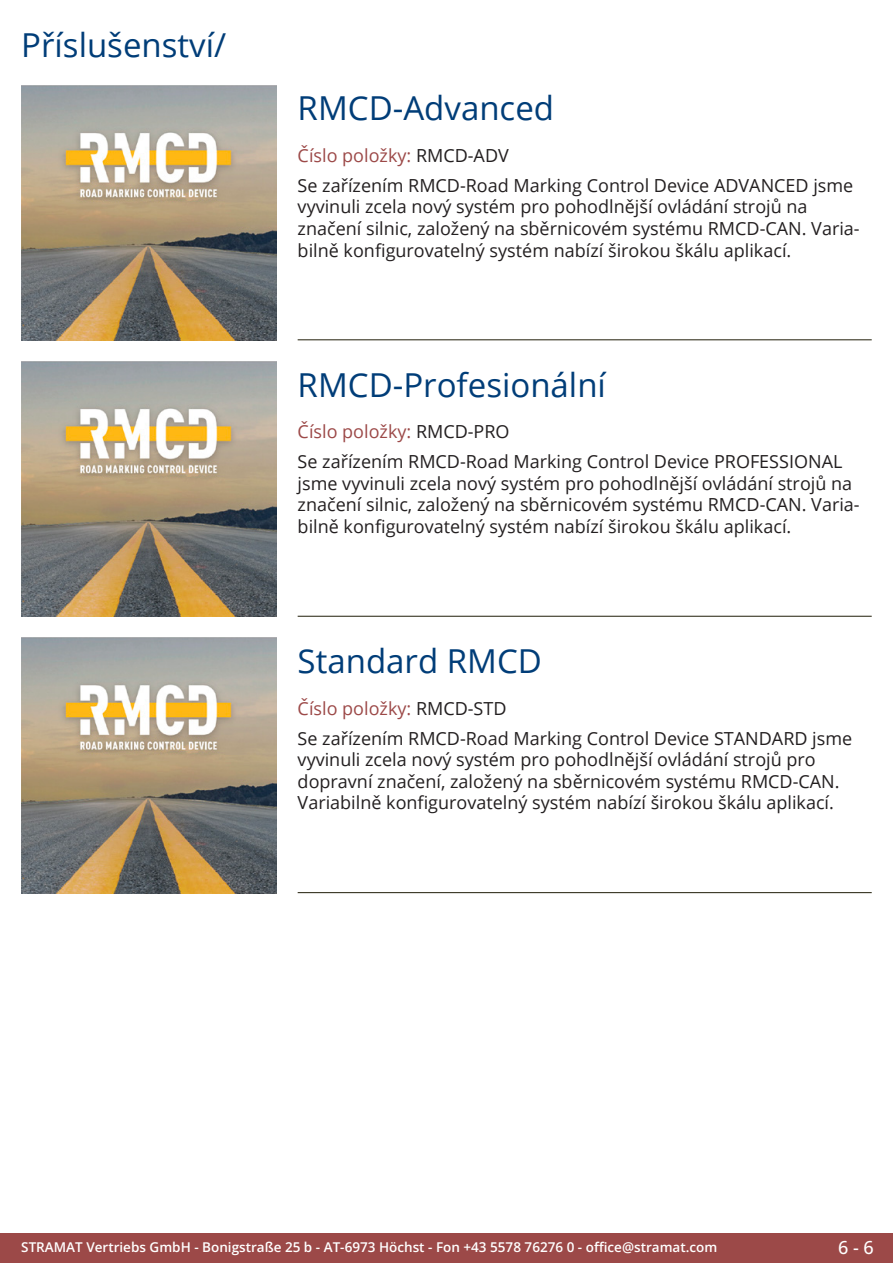
<style>
.page{position:relative;width:893px;height:1263px;background:#fff}
.page>*{position:absolute;margin:0;border:0;box-sizing:border-box;transform-origin:0 0}
.Produkttitel{font:33px "Open Sans";color:#003d78}
.RastTitel{font:33px "Open Sans";color:#003d78}
.Beschreibung_Text{font:18px/21.6px "Open Sans";color:#231f20}
.TechDaten_Überschrif{font:18px "Open Sans";color:#9c4948}
.t1{font:500 18px "Open Sans";color:#fff}
.t2{font:600 13.5px "Open Sans";color:#fff}
.s1{color:#231f20}
</style>
<div class="page">
<div style="left:0;top:1233px;width:893px;height:30px;background:#9c4948"></div>
<hr style="left:298px;top:340px;width:574px;height:1px;background:#201d08">
<hr style="left:298px;top:616px;width:574px;height:1px;background:#201d08">
<hr style="left:298px;top:892px;width:574px;height:1px;background:#201d08">
<img style="left:21px;top:85px;width:255px;height:255px">
<img style="left:21px;top:361px;width:255px;height:256px">
<img style="left:21px;top:638px;width:255px;height:255px">
<p class="RastTitel" style="left:21px;top:22px;width:206px">Příslušenství/</p>
<p class="Produkttitel" style="left:298px;top:86px;width:258px">RMCD-Advanced</p>
<p class="TechDaten_Überschrif" style="left:298px;top:143px;width:213px">Číslo položky: <span class="s1">RMCD-ADV</span></p>
<p class="Beschreibung_Text" style="left:298px;top:174px;width:562px">Se zařízením RMCD-Road Marking Control Device ADVANCED jsme vyvinuli zcela nový systém pro pohodlnější ovládání strojů na značení silnic, založený na sběrnicovém systému RMCD-CAN. Varia&shy;bilně konfigurovatelný systém nabízí širokou škálu aplikací.</p>
<p class="Produkttitel" style="left:298px;top:362px;width:310px">RMCD-Profesionální</p>
<p class="TechDaten_Überschrif" style="left:298px;top:420px;width:213px">Číslo položky: <span class="s1">RMCD-PRO</span></p>
<p class="Beschreibung_Text" style="left:298px;top:450px;width:562px">Se zařízením RMCD-Road Marking Control Device PROFESSIONAL jsme vyvinuli zcela nový systém pro pohodlnější ovládání strojů na značení silnic, založený na sběrnicovém systému RMCD-CAN. Varia&shy;bilně konfigurovatelný systém nabízí širokou škálu aplikací.</p>
<p class="Produkttitel" style="left:298px;top:638px;width:246px">Standard RMCD</p>
<p class="TechDaten_Überschrif" style="left:298px;top:696px;width:210px">Číslo položky: <span class="s1">RMCD-STD</span></p>
<p class="Beschreibung_Text" style="left:298px;top:727px;width:556px">Se zařízením RMCD-Road Marking Control Device STANDARD jsme vyvinuli zcela nový systém pro pohodlnější ovládání strojů pro dopravní značení, založený na sběrnicovém systému RMCD-CAN.<br>Variabilně konfigurovatelný systém nabízí širokou škálu aplikací.</p>
<p class="t2" style="left:21px;top:1238px;width:698px">STRAMAT Vertriebs GmbH - Bonigstraße 25 b - AT-6973 Höchst - Fon +43 5578 76276 0 - office@stramat.com</p>
<p class="t1" style="left:838px;top:1234px;width:37px">6 - 6</p>
</div>
